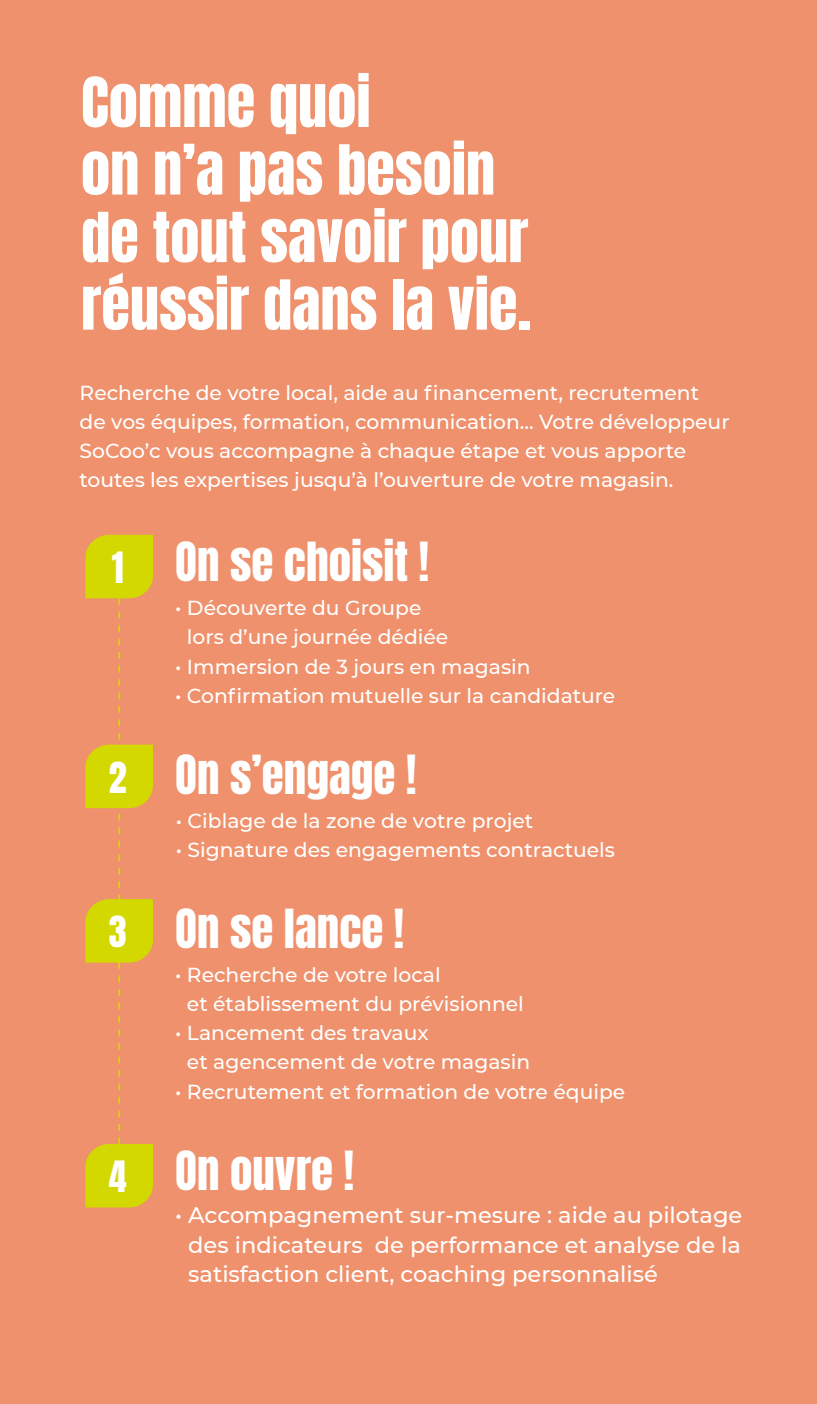
<style>
.page{position:relative;width:817px;height:1404px;background:#fff}
.page>*{position:absolute;margin:0;border:0;box-sizing:border-box;transform-origin:0 0}
.t1{font:58.5px/67.5px "Anton";color:#fff}
.t2{font:45px "Anton";color:#fff}
.t3{font:36px "Anton";color:#fff}
.t4{font:500 22.5px/29.2px "Montserrat";color:#fff;text-align:justify}
.t5{font:500 20.25px/29.2px "Montserrat";color:#fff}
</style>
<div class="page">
<div style="left:0;top:0;width:816px;height:1403px;background:#ef916c"></div>
<svg style="left:85px;top:534px;width:68px;height:673px"></svg>
<h1 class="t1" style="left:81px;top:73px;width:451px">Comme quoi<br>on n’a pas besoin de tout savoir pour réussir dans la vie.</h1>
<p class="t5" style="left:80px;top:377px;width:651px">Recherche de votre local, aide au financement, recrutement de vos équipes, formation, communication... Votre développeur SoCoo’c vous accompagne à chaque étape et vous apporte toutes les expertises jusqu’à l’ouverture de votre magasin.</p>
<h3 class="t3" style="left:112px;top:549px;width:13px">1</h3>
<h3 class="t3" style="left:109px;top:759px;width:19px">2</h3>
<h3 class="t3" style="left:109px;top:913px;width:19px">3</h3>
<h3 class="t3" style="left:109px;top:1158px;width:19px">4</h3>
<h2 class="t2" style="left:175px;top:539px;width:255px">On se choisit !</h2>
<p class="t5" style="left:187px;top:592px;width:263px;text-indent:-12px">• Découverte du Groupe lors d’une journée dédiée</p>
<p class="t5" style="left:175px;top:651px;width:357px">• Immersion de 3 jours en magasin</p>
<p class="t5" style="left:175px;top:680px;width:441px">• Confirmation mutuelle sur la candidature</p>
<h2 class="t2" style="left:175px;top:752px;width:242px">On s’engage !</h2>
<p class="t5" style="left:176px;top:804px;width:359px">• Ciblage de la zone de votre projet</p>
<p class="t5" style="left:176px;top:834px;width:440px">• Signature des engagements contractuels</p>
<h2 class="t2" style="left:175px;top:905px;width:230px">On se lance !</h2>
<p class="t5" style="left:187px;top:958px;width:338px;text-indent:-12px">• Recherche de votre local<br>et établissement du prévisionnel</p>
<p class="t5" style="left:187px;top:1017px;width:344px;text-indent:-12px">• Lancement des travaux<br>et agencement de votre magasin</p>
<p class="t5" style="left:175px;top:1075px;width:451px">• Recrutement et formation de votre équipe</p>
<h2 class="t2" style="left:175px;top:1147px;width:180px">On ouvre !</h2>
<p class="t4" style="left:188px;top:1199px;width:555px;text-indent:-13px">• Accompagnement sur-mesure : aide au pilotage des indicateurs de performance et analyse de la satisfaction client, coaching personnalisé</p>
</div>
